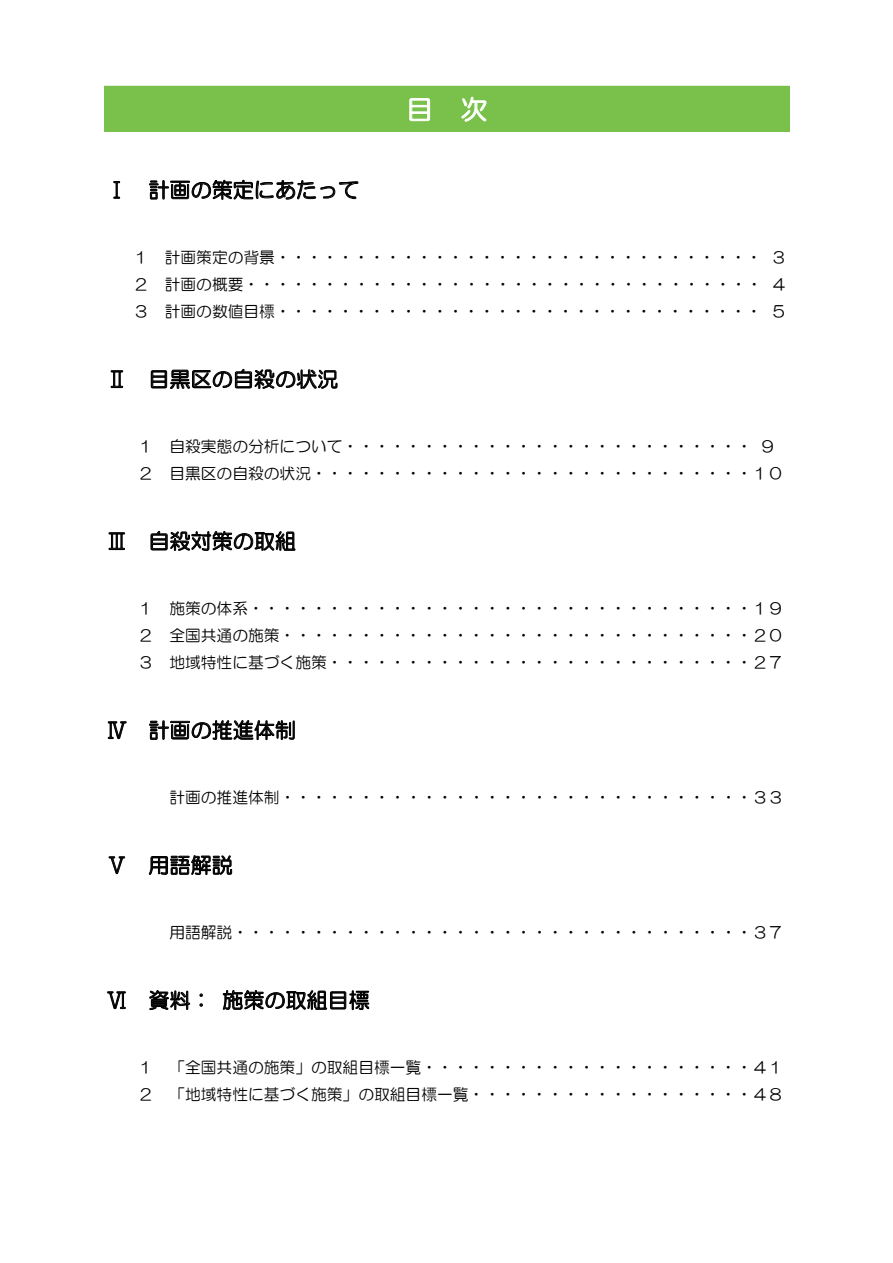
<style>
.page{position:relative;width:893px;height:1263px;background:#fff}
.page>*{position:absolute;margin:0;border:0;box-sizing:border-box;transform-origin:0 0}
.t1{font:27px "HG Maru Gothic MPRO";color:#fff}
.t2{font:21px "HG Maru Gothic MPRO";letter-spacing:.005em;color:#000}
.t3{font:15.75px/27px "HG Maru Gothic MPRO";color:#000;text-align:justify}
</style>
<div class="page">
<svg style="left:113px;top:181px;width:7px;height:18px"></svg>
<svg style="left:149px;top:179px;width:209px;height:21px"></svg>
<svg style="left:111px;top:370px;width:12px;height:18px"></svg>
<svg style="left:151px;top:369px;width:186px;height:20px"></svg>
<svg style="left:109px;top:532px;width:16px;height:18px"></svg>
<svg style="left:151px;top:531px;width:144px;height:20px"></svg>
<svg style="left:108px;top:721px;width:19px;height:18px"></svg>
<svg style="left:149px;top:720px;width:146px;height:20px"></svg>
<svg style="left:109px;top:856px;width:16px;height:18px"></svg>
<svg style="left:149px;top:855px;width:83px;height:20px"></svg>
<svg style="left:107px;top:991px;width:19px;height:18px"></svg>
<svg style="left:149px;top:990px;width:41px;height:20px"></svg>
<svg style="left:199px;top:993px;width:4px;height:14px"></svg>
<svg style="left:223px;top:990px;width:146px;height:21px"></svg>
<div style="left:104px;top:86px;width:686px;height:46px;background:#79c14a"></div>
<h2 class="t2" style="left:106px;top:179px;width:254px">Ⅰ 計画の策定にあたって</h2>
<h1 class="t1" style="left:406px;top:96px;width:83px">目 次</h1>
<p class="t3" style="left:133px;top:244px;width:655px">１ 計画策定の背景・・・・・・・・・・・・・・・・・・・・・・・・・・・・・・・３<br>２ 計画の概要・・・・・・・・・・・・・・・・・・・・・・・・・・・・・・・・・４<br>３ 計画の数値目標・・・・・・・・・・・・・・・・・・・・・・・・・・・・・・・５</p>
<h2 class="t2" style="left:106px;top:368px;width:233px">Ⅱ 目黒区の自殺の状況</h2>
<p class="t3" style="left:138px;top:433px;width:647px">１ 自殺実態の分析について・・・・・・・・・・・・・・・・・・・・・・・・・・９<br>２ 目黒区の自殺の状況・・・・・・・・・・・・・・・・・・・・・・・・・・・・１０</p>
<h2 class="t2" style="left:106px;top:530px;width:191px">Ⅲ 自殺対策の取組</h2>
<p class="t3" style="left:138px;top:595px;width:647px">１ 施策の体系・・・・・・・・・・・・・・・・・・・・・・・・・・・・・・・・１９<br>２ 全国共通の施策・・・・・・・・・・・・・・・・・・・・・・・・・・・・・・２０<br>３ 地域特性に基づく施策・・・・・・・・・・・・・・・・・・・・・・・・・・・２７</p>
<h2 class="t2" style="left:106px;top:719px;width:191px">Ⅳ 計画の推進体制</h2>
<p class="t3" style="left:169px;top:784px;width:616px">計画の推進体制・・・・・・・・・・・・・・・・・・・・・・・・・・・・・・３３</p>
<h2 class="t2" style="left:106px;top:854px;width:128px">Ⅴ 用語解説</h2>
<p class="t3" style="left:169px;top:919px;width:616px">用語解説・・・・・・・・・・・・・・・・・・・・・・・・・・・・・・・・・３７</p>
<h2 class="t2" style="left:106px;top:989px;width:265px">Ⅵ 資料：施策の取組目標</h2>
<p class="t3" style="left:138px;top:1054px;width:647px">１ 「全国共通の施策」の取組目標一覧・・・・・・・・・・・・・・・・・・・・・４１<br>２ 「地域特性に基づく施策」の取組目標一覧・・・・・・・・・・・・・・・・・・４８</p>
</div>
